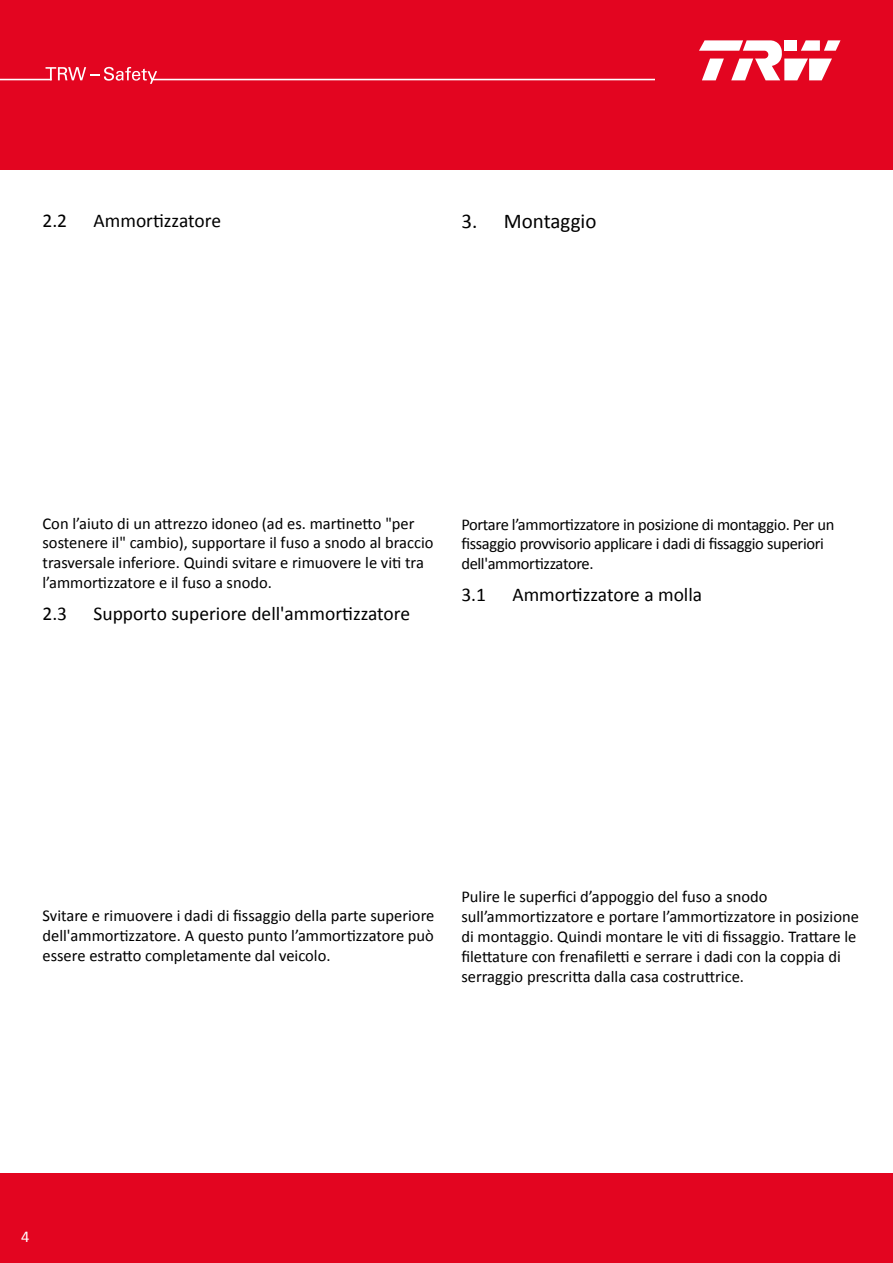
<style>
.page{position:relative;width:893px;height:1263px;background:#fff}
.page>*{position:absolute;margin:0;border:0;box-sizing:border-box;transform-origin:0 0}
.t1{font:21px "Calibri";color:#000}
.t2{font:19.5px "Calibri";color:#000}
.t3{font:16.5px/19.8px "Calibri";color:#000}
.t4{font:16.5px/19.8px "Calibri";letter-spacing:-.02em;color:#000}
.t5{font:16.5px "Calibri";color:#fff}
</style>
<div class="page">
<div style="left:0;top:0;width:893px;height:170px;background:#e30520"></div>
<div style="left:0;top:1174px;width:893px;height:89px;background:#e30520"></div>
<svg style="left:46px;top:67px;width:111px;height:17px"></svg>
<hr style="left:0;top:79px;width:52px;height:1px;background:#fff">
<hr style="left:152px;top:79px;width:503px;height:1px;background:#fff">
<svg style="left:699px;top:40px;width:141px;height:40px"></svg>
<p class="t2" style="left:43px;top:208px;width:26px">2.2</p>
<p class="t2" style="left:94px;top:208px;width:129px">Ammortizzatore</p>
<p class="t1" style="left:461px;top:208px;width:137px">3. Montaggio</p>
<p class="t3" style="left:43px;top:513px;width:393px">Con l’aiuto di un attrezzo idoneo (ad es. martinetto "per sostenere il" cambio), supportare il fuso a snodo al braccio trasversale inferiore. Quindi svitare e rimuovere le viti tra l’ammortizzatore e il fuso a snodo.</p>
<p class="t2" style="left:43px;top:601px;width:26px">2.3</p>
<p class="t2" style="left:94px;top:601px;width:318px">Supporto superiore dell'ammortizzatore</p>
<p class="t4" style="left:461px;top:514px;width:375px">Portare l’ammortizzatore in posizione di montaggio. Per un fissaggio provvisorio applicare i dadi di fissaggio superiori dell'ammortizzatore.</p>
<p class="t2" style="left:461px;top:582px;width:26px">3.1</p>
<p class="t2" style="left:512px;top:582px;width:191px">Ammortizzatore a molla</p>
<p class="t3" style="left:43px;top:906px;width:393px;text-align:justify">Svitare e rimuovere i dadi di fissaggio della parte superiore dell'ammortizzatore. A questo punto l’ammortizzatore può essere estratto completamente dal veicolo.</p>
<p class="t3" style="left:461px;top:887px;width:399px">Pulire le superfici d’appoggio del fuso a snodo sull’ammortizzatore e portare l’ammortizzatore in posizione di montaggio. Quindi montare le viti di fissaggio. Trattare le filettature con frenafiletti e serrare i dadi con la coppia di serraggio prescritta dalla casa costruttrice.</p>
<p class="t5" style="left:21px;top:1226px;width:10px">4</p>
</div>
